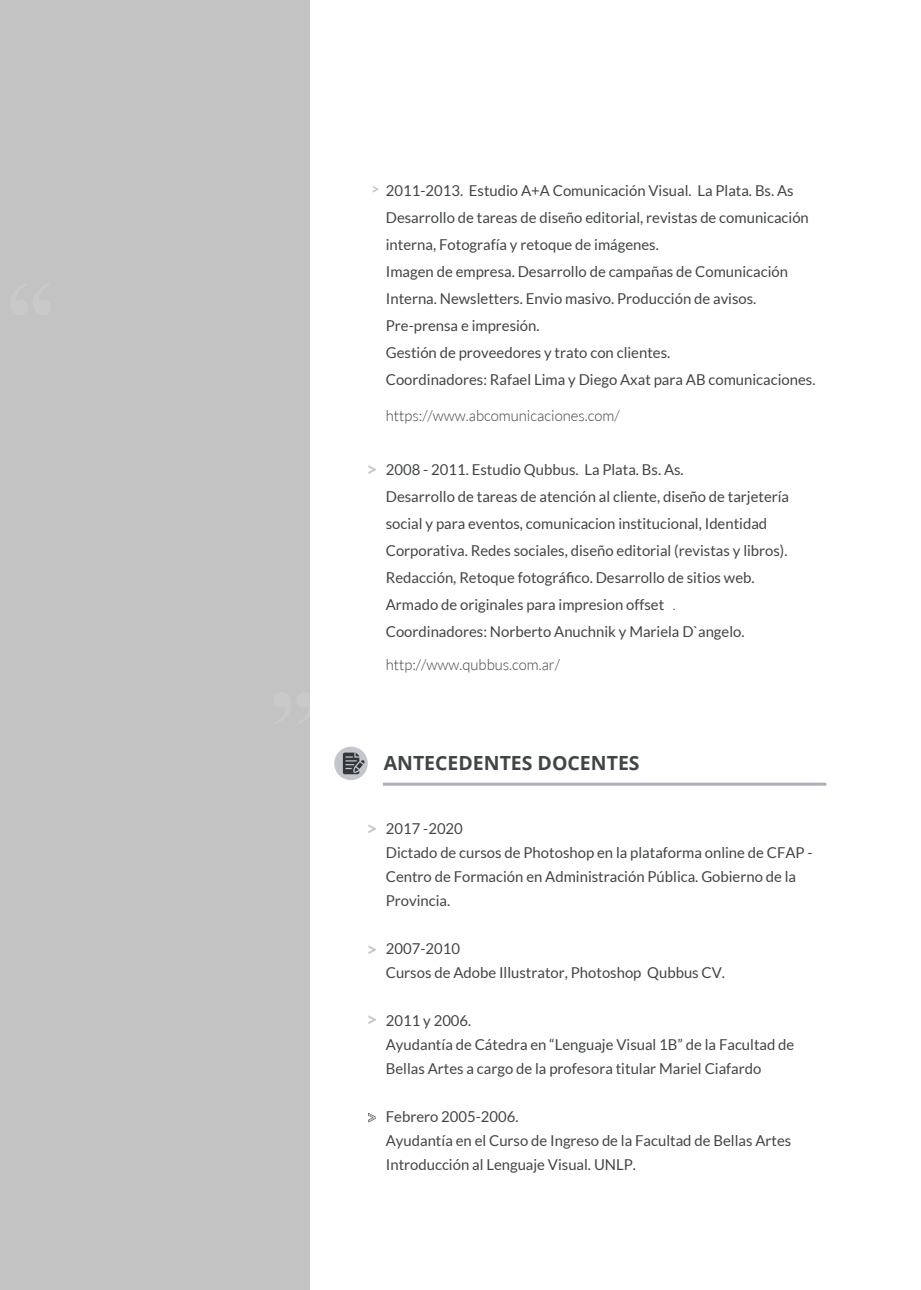
<style>
.page{position:relative;width:921px;height:1290px;background:#fff}
.page>*{position:absolute;margin:0;border:0;box-sizing:border-box;transform-origin:0 0}
.t1{font:700 19.5px "Open Sans";color:#424546}
.t2{font:15px/27px "Lato";color:#424546}
.t3{font:300 15px "Lato";color:#424546}
.s1{font-weight:300}
</style>
<div class="page">
<div style="left:383px;top:782px;width:443px;height:3px;border:2px solid #acafba"></div>
<svg style="left:334px;top:746px;width:33px;height:34px"></svg>
<svg style="left:343px;top:752px;width:21px;height:22px"></svg>
<div style="left:0;top:0;width:309px;height:1290px;background:#c4c3c4"></div>
<svg style="left:372px;top:186px;width:6px;height:7px"></svg>
<svg style="left:368px;top:465px;width:8px;height:9px"></svg>
<svg style="left:368px;top:824px;width:8px;height:9px"></svg>
<svg style="left:368px;top:945px;width:8px;height:9px"></svg>
<svg style="left:368px;top:1015px;width:8px;height:9px"></svg>
<svg style="left:368px;top:1113px;width:8px;height:9px"></svg>
<p class="t2" style="left:385px;top:177px;width:431px">2011-2013. Estudio A+A Comunicación Visual. La Plata. Bs. As Desarrollo de tareas de diseño editorial, revistas de comunicación interna, Fotografía y retoque de imágenes.<br>Imagen de empresa. Desarrollo de campañas de Comunicación Interna. Newsletters. Envio masivo. Producción de avisos.<br>Pre-prensa e impresión.<br>Gestión de proveedores y trato con clientes.<br>Coordinadores: Rafael Lima y Diego Axat para AB comunicaciones.</p>
<p class="t3" style="left:385px;top:407px;width:235px">https://www.abcomunicaciones.com/</p>
<p class="t2" style="left:385px;top:456px;width:404px">2008 - 2011. Estudio Qubbus. La Plata. Bs. As.<br>Desarrollo de tareas de atención al cliente, diseño de tarjetería social y para eventos, comunicacion institucional, Identidad Corporativa. Redes sociales, diseño editorial (revistas y libros).<br>Redacción, Retoque fotográfico. Desarrollo de sitios web.<br>Armado de originales para impresion offset <span class="s1">.<br></span>Coordinadores: Norberto Anuchnik y Mariela D`angelo.</p>
<p class="t3" style="left:385px;top:656px;width:176px">http://www.qubbus.com.ar/</p>
<h1 class="t1" style="left:383px;top:749px;width:257px">ANTECEDENTES DOCENTES</h1>
<p class="t2" style="left:385px;top:816px;width:428px;line-height:24px">2017 -2020<br>Dictado de cursos de Photoshop en la plataforma online de CFAP - Centro de Formación en Administración Pública. Gobierno de la Provincia.</p>
<p class="t2" style="left:385px;top:936px;width:340px;line-height:24px">2007-2010<br>Cursos de Adobe Illustrator, Photoshop Qubbus CV.</p>
<p class="t2" style="left:385px;top:1008px;width:410px;line-height:24px">2011 y 2006.<br>Ayudantía de Cátedra en “Lenguaje Visual 1B” de la Facultad de<br>Bellas Artes a cargo de la profesora titular Mariel Ciafardo</p>
<p class="t2" style="left:385px;top:1104px;width:407px;line-height:24px">Febrero 2005-2006.<br>Ayudantía en el Curso de Ingreso de la Facultad de Bellas Artes<br>Introducción al Lenguaje Visual. UNLP.</p>
</div>
